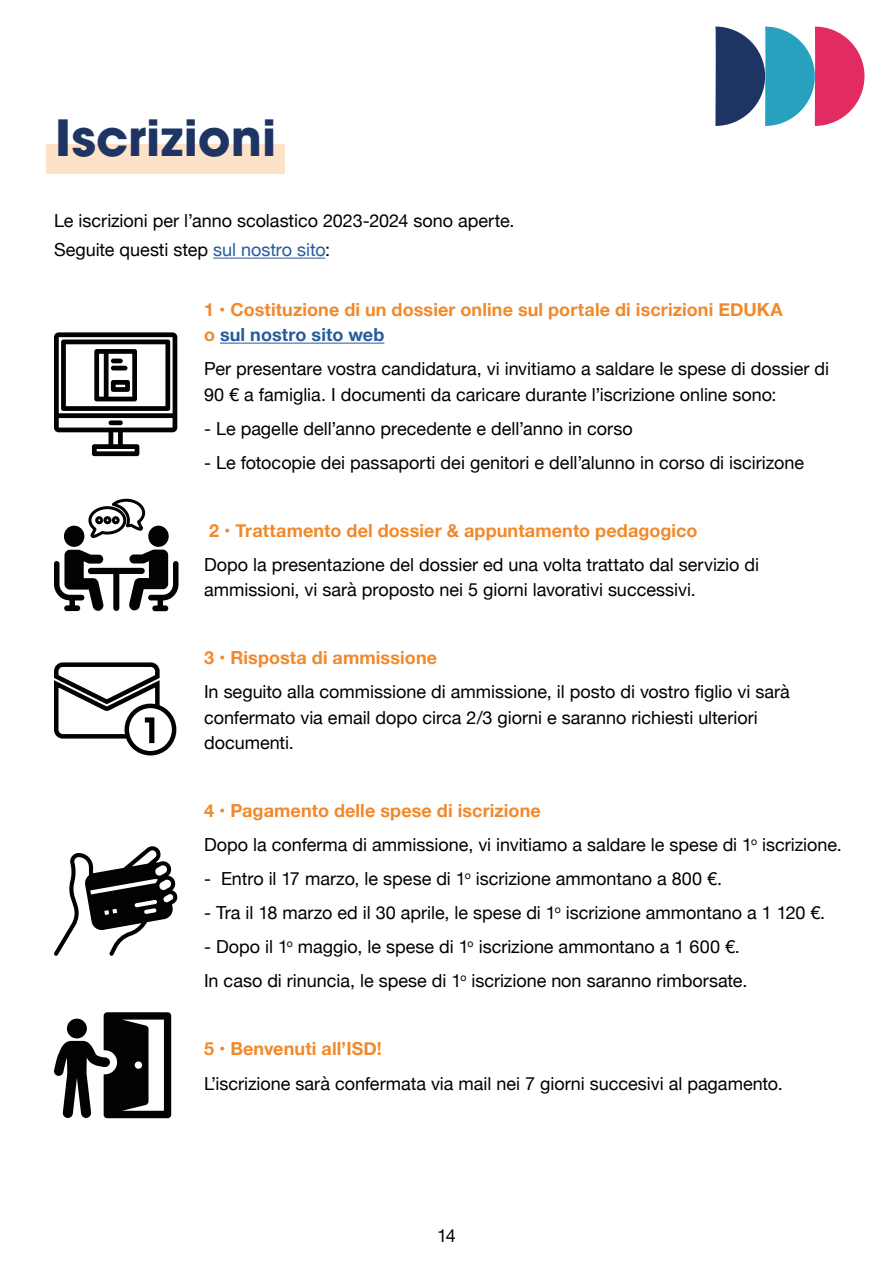
<style>
.page{position:relative;width:893px;height:1263px;background:#fff}
.page>*{position:absolute;margin:0;border:0;box-sizing:border-box;transform-origin:0 0}
.t1{font:700 49.5px "Avant Garde LT";color:#1e3563}
.t2{font:18px/25.5px "Helvetica Neue";color:#000}
.t3{font:700 18px/25.5px "Helvetica Neue";letter-spacing:.005em;color:#f1892a}
.s1{color:#275b9b}
.s2{font-weight:700;color:#f1892a}
</style>
<div class="page">
<svg style="left:715px;top:27px;width:149px;height:99px"></svg>
<hr style="left:213px;top:258px;width:112px;height:1px;background:#275b9b">
<hr style="left:220px;top:343px;width:164px;height:1px;background:#275b9b">
<div style="left:47px;top:144px;width:238px;height:30px;background:#fee2c8"></div>
<svg style="left:54px;top:332px;width:123px;height:124px"></svg>
<svg style="left:88px;top:498px;width:58px;height:41px"></svg>
<div style="left:64px;top:526px;width:20px;height:21px;background:#020203;border-radius:50%"></div>
<div style="left:148px;top:526px;width:21px;height:21px;background:#020203;border-radius:50%"></div>
<svg style="left:54px;top:550px;width:125px;height:61px"></svg>
<svg style="left:127px;top:706px;width:47px;height:47px"></svg>
<div style="left:125px;top:704px;width:51px;height:51px;border:4px solid #020203;border-radius:50%"></div>
<svg style="left:54px;top:662px;width:108px;height:81px"></svg>
<svg style="left:54px;top:846px;width:124px;height:110px"></svg>
<svg style="left:54px;top:1012px;width:117px;height:106px"></svg>
<div style="left:67px;top:1019px;width:20px;height:19px;background:#020203;border-radius:50%"></div>
<h1 class="t1" style="left:55px;top:105px;width:223px">Iscrizioni</h1>
<p class="t2" style="left:54px;top:206px;width:462px;line-height:29.7px">Le iscrizioni per l’anno scolastico 2023-2024 sono aperte.<br>Seguite questi step <span class="s1">sul nostro sito</span>:</p>
<p class="t3" style="left:204px;top:297px;width:580px">1 • Costituzione di un dossier online sul portale di iscrizioni EDUKA o <span class="s1">sul nostro sito web</span></p>
<p class="t2" style="left:204px;top:357px;width:627px">Per presentare vostra candidatura, vi invitiamo a saldare le spese di dossier di<br>90 € a famiglia. I documenti da caricare durante l’iscrizione online sono:</p>
<p class="t2" style="left:204px;top:417px;width:430px">- Le pagelle dell’anno precedente e dell’anno in corso</p>
<p class="t2" style="left:204px;top:451px;width:601px">- Le fotocopie dei passaporti dei genitori e dell’alunno in corso di iscirizone</p>
<p class="t3" style="left:209px;top:518px;width:490px">2 • Trattamento del dossier &amp; appuntamento pedagogico</p>
<p class="t2" style="left:204px;top:553px;width:557px">Dopo la presentazione del dossier ed una volta trattato dal servizio di ammissioni, vi sarà proposto nei 5 giorni lavorativi successivi.</p>
<p class="t3" style="left:204px;top:646px;width:235px">3 • Risposta di ammissione</p>
<p class="t2" style="left:204px;top:680px;width:587px">In seguito alla commissione di ammissione, il posto di vostro figlio vi sarà confermato via email dopo circa 2/3 giorni e saranno richiesti ulteriori documenti.</p>
<p class="t2" style="left:204px;top:795px;width:639px;line-height:34px"><span class="s2">4 • Pagamento delle spese di iscrizione<br></span>Dopo la conferma di ammissione, vi invitiamo a saldare le spese di 1<sup>o</sup> iscrizione.</p>
<p class="t2" style="left:204px;top:867px;width:519px">- Entro il 17 marzo, le spese di 1<sup>o</sup> iscrizione ammontano a 800 €.</p>
<p class="t2" style="left:204px;top:901px;width:623px">- Tra il 18 marzo ed il 30 aprile, le spese di 1<sup>o</sup> iscrizione ammontano a 1 120 €.</p>
<p class="t2" style="left:204px;top:931px;width:545px;line-height:34px">- Dopo il 1<sup>o</sup> maggio, le spese di 1<sup>o</sup> iscrizione ammontano a 1 600 €.<br>In caso di rinuncia, le spese di 1<sup>o</sup> iscrizione non saranno rimborsate.</p>
<p class="t3" style="left:204px;top:1037px;width:179px">5 • Benvenuti all’ISD!</p>
<p class="t2" style="left:204px;top:1071px;width:580px">L’iscrizione sarà confermata via mail nei 7 giorni succesivi al pagamento.</p>
<p class="t2" style="left:437px;top:1224px;width:20px">14</p>
</div>
